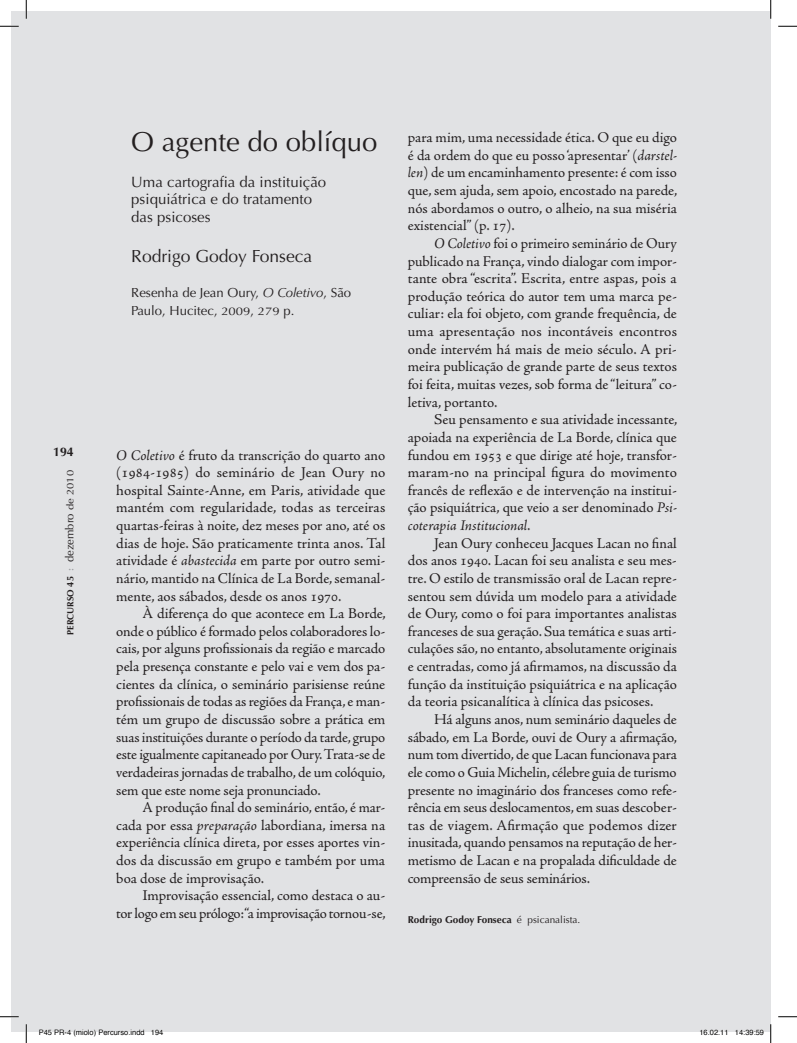
<style>
.page{position:relative;width:797px;height:1043px;background:#fff}
.page>*{position:absolute;margin:0;border:0;box-sizing:border-box;transform-origin:0 0}
.t1{font:27.5px "Optima LT Std";color:#231f20}
.t2{font:17.5px "Optima LT Std";color:#231f20}
.t3{font:15px/17.6px "Adobe Jenson Pro";color:#231f20;text-align:justify}
.t4{font:15px/17.6px "Optima LT Std";color:#231f20}
.t5{font:13.12px/17.6px "Optima LT Std";color:#231f20}
.t6{font:700 12.5px "Optima LT Std";color:#231f20}
.t7{font:700 10px "Optima LT Std";color:#231f20}
.t8{font:9px "Optima LT Std Bold SC800";color:#231f20}
.t9{font:7.5px "Helvetica";color:#000}
.s1{font-size:9.38px}
.s2{font-family:"Adobe Jenson Pro";font-size:11.25px;color:#939598}
.s3{font-family:"Optima LT Std";font-size:11.25px}
.s4{font-family:"Optima LT Std";font-size:9.62px}
.s5{font-style:italic}
.s6{font-family:"Optima LT Std SC800";font-size:11.12px}
.s7{font-weight:400}
</style>
<div class="page">
<div style="left:11px;top:11px;width:759px;height:1020px;background:#e1e2e4"></div>
<svg style="left:0;top:25px;width:19px;height:2px"></svg>
<svg style="left:778px;top:25px;width:19px;height:2px"></svg>
<svg style="left:0;top:1016px;width:19px;height:1px"></svg>
<svg style="left:778px;top:1016px;width:19px;height:1px"></svg>
<svg style="left:25px;top:0;width:2px;height:19px"></svg>
<svg style="left:25px;top:1024px;width:2px;height:18px"></svg>
<svg style="left:770px;top:0;width:1px;height:19px"></svg>
<svg style="left:770px;top:1024px;width:1px;height:18px"></svg>
<svg style="left:39px;top:1029px;width:106px;height:3px"></svg>
<svg style="left:152px;top:1030px;width:12px;height:2px"></svg>
<svg style="left:699px;top:1030px;width:28px;height:2px"></svg>
<svg style="left:736px;top:1030px;width:28px;height:2px"></svg>
<p class="t6" style="left:53px;top:445px;width:22px">194</p>
<p class="t8" style="left:65px;top:634px;width:166px;rotate:-90deg">percurso <span class="s1">45</span> <span class="s2">:</span> <span class="s3">dezembro</span> <span class="s4">de 2010</span></p>
<h1 class="t1" style="left:131px;top:126px;width:248px">O agente do oblíquo</h1>
<p class="t4" style="left:131px;top:173px;width:196px">Uma cartografia da instituição psiquiátrica e do tratamento das psicoses</p>
<p class="t2" style="left:131px;top:246px;width:182px">Rodrigo Godoy Fonseca</p>
<p class="t5" style="left:131px;top:284px;width:221px">Resenha de Jean Oury, <span class="s5">O Coletivo</span>, São<br>Paulo, Hucitec, <span class="s6">2009</span>, <span class="s6">279</span> p.</p>
<p class="t3" style="left:116px;top:446px;width:271px"><span class="s5">O Coletivo</span> é fruto da transcrição do quarto ano (1984-1985) do seminário de Jean Oury no hospital Sainte-Anne, em Paris, atividade que mantém com regularidade, todas as terceiras quartas-feiras à noite, dez meses por ano, até os dias de hoje. São praticamente trinta anos. Tal atividade é <span class="s5">abastecida</span> em parte por outro semi&shy;nário, mantido na Clínica de La Borde, semanal&shy;mente, aos sábados, desde os anos 1970.</p>
<p class="t3" style="left:116px;top:605px;width:271px;text-indent:26px">À diferença do que acontece em La Borde, onde o público é formado pelos colaboradores lo&shy;cais, por alguns profissionais da região e marcado pela presença constante e pelo vai e vem dos pa&shy;cientes da clínica, o seminário parisiense reúne profissionais de todas as regiões da França, e man&shy;tém um grupo de discussão sobre a prática em suas instituições durante o período da tarde, grupo este igualmente capitaneado por Oury. Trata-se de verdadeiras jornadas de trabalho, de um colóquio, sem que este nome seja pronunciado.</p>
<p class="t3" style="left:116px;top:799px;width:270px;text-indent:26px">A produção final do seminário, então, é mar&shy;cada por essa <span class="s5">preparação</span> labordiana, imersa na experiência clínica direta, por esses aportes vin&shy;dos da discussão em grupo e também por uma boa dose de improvisação.</p>
<p class="t3" style="left:116px;top:887px;width:271px;text-align:right">Improvisação essencial, como destaca o au-<br>tor logo em seu prólogo: “a improvisação tornou-se,</p>
<p class="t3" style="left:408px;top:129px;width:271px">para mim, uma necessidade ética. O que eu digo é da ordem do que eu posso ‘apresentar’ (<span class="s5">darstel&shy;len</span>) de um encaminhamento presente: é com isso que, sem ajuda, sem apoio, encostado na parede, nós abordamos o outro, o alheio, na sua miséria existencial” (p. 17).</p>
<p class="t3" style="left:408px;top:235px;width:271px;text-indent:26px"><span class="s5">O Coletivo</span> foi o primeiro seminário de Oury publicado na França, vindo dialogar com impor&shy;tante obra “escrita”. Escrita, entre aspas, pois a produção teórica do autor tem uma marca pe&shy;culiar: ela foi objeto, com grande frequência, de uma apresentação nos incontáveis encontros onde intervém há mais de meio século. A pri&shy;meira publicação de grande parte de seus textos foi feita, muitas vezes, sob forma de “leitura” co&shy;letiva, portanto.</p>
<p class="t3" style="left:408px;top:411px;width:271px;text-indent:26px">Seu pensamento e sua atividade incessante, apoiada na experiência de La Borde, clínica que fundou em 1953 e que dirige até hoje, transfor&shy;maram-no na principal figura do movimento francês de reflexão e de intervenção na institui&shy;ção psiquiátrica, que veio a ser denominado <span class="s5">Psi&shy;coterapia Institucional</span>.</p>
<p class="t3" style="left:408px;top:534px;width:270px;text-indent:26px">Jean Oury conheceu Jacques Lacan no final dos anos 1940. Lacan foi seu analista e seu mes&shy;tre. O estilo de transmissão oral de Lacan repre&shy;sentou sem dúvida um modelo para a atividade de Oury, como o foi para importantes analistas franceses de sua geração. Sua temática e suas arti&shy;culações são, no entanto, absolutamente originais e centradas, como já afirmamos, na discussão da função da instituição psiquiátrica e na aplicação da teoria psicanalítica à clínica das psicoses.</p>
<p class="t3" style="left:408px;top:710px;width:271px;text-indent:26px">Há alguns anos, num seminário daqueles de sábado, em La Borde, ouvi de Oury a afirmação, num tom divertido, de que Lacan funcionava para ele como o Guia Michelin, célebre guia de turismo presente no imaginário dos franceses como refe&shy;rência em seus deslocamentos, em suas descober&shy;tas de viagem. Afirmação que podemos dizer inusitada, quando pensamos na reputação de her&shy;metismo de Lacan e na propalada dificuldade de compreensão de seus seminários.</p>
<p class="t7" style="left:408px;top:913px;width:174px">Rodrigo Godoy Fonseca <span class="s7">é psicanalista.</span></p>
<p class="t9" style="left:39px;top:1027px;width:126px">P45 PR-4 (miolo) Percurso.indd 194</p>
<p class="t9" style="left:699px;top:1027px;width:66px">16.02.11 14:39:59</p>
</div>
